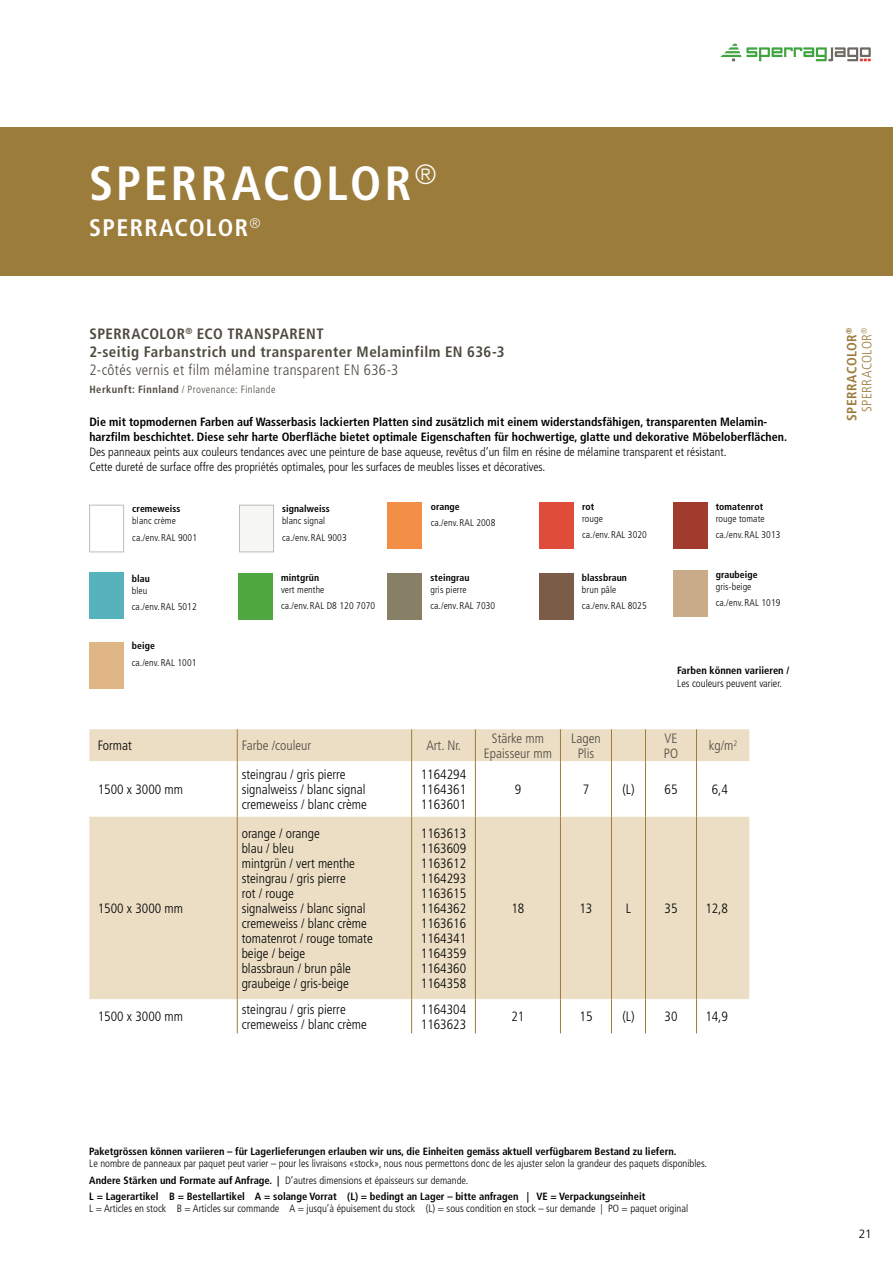
<style>
.page{position:relative;width:893px;height:1263px;background:#fff}
.page>*{position:absolute;margin:0;border:0;box-sizing:border-box;transform-origin:0 0}
.t1{font:700 condensed 48px "Frutiger LT Pro";letter-spacing:.06em;color:#fff}
.t2{font:700 condensed 24px "Frutiger LT Pro";letter-spacing:.055em;color:#fff}
.t3{font:700 condensed 15px/18px "Frutiger LT Pro";letter-spacing:.03em;color:#4e4a40}
.t4{font:300 condensed 15px "Frutiger LT Pro";letter-spacing:.02em;color:#4e4a40}
.t5{font:300 condensed 13.5px/15px "Frutiger LT Pro";color:#000}
.t6{font:300 condensed 13.5px/15px "Frutiger LT Pro";color:#4e4a40;text-align:center}
.t7{font:700 condensed 13.5px/15px "Frutiger LT Pro";letter-spacing:.035em;color:#9c7c3b;text-align:right}
.t8{font:700 condensed 12px/15px "Frutiger LT Pro";color:#000}
.t9{font:300 condensed 12px/15px "Frutiger LT Pro";color:#000}
.t10{font:300 12px "Frutiger LT Pro";color:#000}
.t11{font:300 condensed 10.5px/16.2px "Frutiger LT Pro";color:#000}
.t12{font:700 condensed 10.5px "Frutiger LT Pro";color:#000}
.t13{font:300 condensed 10.5px "Frutiger LT Pro";letter-spacing:.035em;color:#4e4a40}
.t14{font:300 condensed 9.75px/16.2px "Frutiger LT Pro";letter-spacing:.01em;color:#000}
.t15{font:700 condensed 9.75px "Frutiger LT Pro";letter-spacing:.01em;color:#000}
.s1{font-weight:700}
.s2{font-weight:300}
</style>
<div class="page">
<svg style="left:720px;top:44px;width:151px;height:17px"></svg>
<div style="left:0;top:128px;width:893px;height:148px;background:#9c7c3b"></div>
<div style="left:673px;top:502px;width:34px;height:47px;background:#a03b2d"></div>
<div style="left:388px;top:502px;width:34px;height:47px;background:#f38e46"></div>
<div style="left:239px;top:505px;width:35px;height:47px;background:#f7f7f5;border:1px solid #bcbcba"></div>
<div style="left:89px;top:505px;width:35px;height:47px;background:#fff;border:1px solid #bcbcba"></div>
<div style="left:388px;top:573px;width:34px;height:47px;background:#877f66"></div>
<div style="left:539px;top:574px;width:34px;height:46px;background:#7b5c49"></div>
<div style="left:673px;top:571px;width:34px;height:46px;background:#c9ab89"></div>
<div style="left:89px;top:572px;width:34px;height:47px;background:#56b2bd"></div>
<div style="left:238px;top:573px;width:34px;height:47px;background:#4fa83f"></div>
<div style="left:89px;top:642px;width:34px;height:47px;background:#e1b687"></div>
<div style="left:539px;top:502px;width:34px;height:47px;background:#df4c3a"></div>
<div style="left:89px;top:729px;width:660px;height:32px;background:#ebdec5"></div>
<svg style="left:89px;top:761px;width:660px;height:272px;fill:#ebdec5"></svg>
<hr style="left:696px;top:761px;width:1px;height:55px;background:#9c7c3b">
<hr style="left:696px;top:816px;width:1px;height:183px;background:#9c7c3b">
<hr style="left:696px;top:999px;width:1px;height:34px;background:#9c7c3b">
<hr style="left:696px;top:729px;width:1px;height:32px;background:#9c7c3b">
<hr style="left:237px;top:729px;width:1px;height:32px;background:#9c7c3b">
<hr style="left:411px;top:729px;width:1px;height:32px;background:#9c7c3b">
<hr style="left:475px;top:729px;width:1px;height:32px;background:#9c7c3b">
<hr style="left:560px;top:729px;width:1px;height:32px;background:#9c7c3b">
<hr style="left:611px;top:729px;width:1px;height:32px;background:#9c7c3b">
<hr style="left:645px;top:729px;width:1px;height:32px;background:#9c7c3b">
<hr style="left:237px;top:761px;width:1px;height:55px;background:#9c7c3b">
<hr style="left:411px;top:761px;width:1px;height:55px;background:#9c7c3b">
<hr style="left:475px;top:761px;width:1px;height:55px;background:#9c7c3b">
<hr style="left:560px;top:761px;width:1px;height:55px;background:#9c7c3b">
<hr style="left:611px;top:761px;width:1px;height:55px;background:#9c7c3b">
<hr style="left:645px;top:761px;width:1px;height:55px;background:#9c7c3b">
<hr style="left:237px;top:816px;width:1px;height:183px;background:#9c7c3b">
<hr style="left:411px;top:816px;width:1px;height:183px;background:#9c7c3b">
<hr style="left:475px;top:816px;width:1px;height:183px;background:#9c7c3b">
<hr style="left:560px;top:816px;width:1px;height:183px;background:#9c7c3b">
<hr style="left:611px;top:816px;width:1px;height:183px;background:#9c7c3b">
<hr style="left:645px;top:816px;width:1px;height:183px;background:#9c7c3b">
<hr style="left:237px;top:999px;width:1px;height:34px;background:#9c7c3b">
<hr style="left:411px;top:999px;width:1px;height:34px;background:#9c7c3b">
<hr style="left:475px;top:999px;width:1px;height:34px;background:#9c7c3b">
<hr style="left:560px;top:999px;width:1px;height:34px;background:#9c7c3b">
<hr style="left:611px;top:999px;width:1px;height:34px;background:#9c7c3b">
<hr style="left:645px;top:999px;width:1px;height:34px;background:#9c7c3b">
<h1 class="t1" style="left:89px;top:155px;width:349px">SPERRACOLOR<sup>®</sup></h1>
<h2 class="t2" style="left:89px;top:213px;width:173px">SPERRACOLOR<sup>®</sup></h2>
<p class="t3" style="left:89px;top:324px;width:417px">SPERRACOLOR<sup>®</sup> ECO TRANSPARENT<br>2-seitig Farbanstrich und transparenter Melaminfilm EN 636-3</p>
<p class="t4" style="left:89px;top:361px;width:310px">2-côtés vernis et film mélamine transparent EN 636-3</p>
<p class="t13" style="left:89px;top:383px;width:188px"><span class="s1">Herkunft: Finnland</span> / Provenance: Finlande</p>
<p class="t8" style="left:89px;top:414px;width:699px">Die mit topmodernen Farben auf Wasserbasis lackierten Platten sind zusätzlich mit einem widerstandsfähigen, transparenten Melamin&shy;harzfilm beschichtet. Diese sehr harte Oberfläche bietet optimale Eigenschaften für hochwertige, glatte und dekorative Möbeloberflächen.</p>
<p class="t9" style="left:89px;top:444px;width:639px">Des panneaux peints aux couleurs tendances avec une peinture de base aqueuse, revêtus d’un film en résine de mélamine transparent et résistant.<br>Cette dureté de surface offre des propriétés optimales, pour les surfaces de meubles lisses et décoratives.</p>
<p class="t15" style="left:132px;top:503px;width:50px">cremeweiss</p>
<p class="t14" style="left:132px;top:513px;width:66px">blanc crème ca./env.RAL 9001</p>
<p class="t15" style="left:132px;top:573px;width:19px">blau</p>
<p class="t14" style="left:132px;top:582px;width:66px">bleu<br>ca./env.RAL 5012</p>
<p class="t15" style="left:132px;top:640px;width:25px">beige</p>
<p class="t14" style="left:132px;top:654px;width:66px">ca./env.RAL 1001</p>
<p class="t15" style="left:282px;top:503px;width:49px">signalweiss</p>
<p class="t14" style="left:282px;top:513px;width:66px">blanc signal ca./env.RAL 9003</p>
<p class="t15" style="left:281px;top:572px;width:40px">mintgrün</p>
<p class="t14" style="left:281px;top:581px;width:96px">vert menthe<br>ca./env.RAL D8 120 7070</p>
<p class="t15" style="left:431px;top:500px;width:31px">orange</p>
<p class="t14" style="left:431px;top:515px;width:66px">ca./env.RAL 2008</p>
<p class="t15" style="left:430px;top:572px;width:41px">steingrau</p>
<p class="t14" style="left:430px;top:582px;width:66px">gris pierre ca./env.RAL 7030</p>
<p class="t15" style="left:582px;top:501px;width:14px">rot</p>
<p class="t14" style="left:582px;top:510px;width:66px">rouge ca./env.RAL 3020</p>
<p class="t15" style="left:582px;top:571px;width:47px">blassbraun</p>
<p class="t14" style="left:582px;top:581px;width:66px">brun pâle ca./env.RAL 8025</p>
<p class="t15" style="left:716px;top:500px;width:49px">tomatenrot</p>
<p class="t14" style="left:716px;top:510px;width:66px">rouge tomate ca./env.RAL 3013</p>
<p class="t15" style="left:716px;top:569px;width:44px">graubeige</p>
<p class="t14" style="left:716px;top:579px;width:66px">gris-beige ca./env.RAL 1019</p>
<p class="t12" style="left:677px;top:664px;width:114px">Farben können variieren /</p>
<p class="t11" style="left:677px;top:676px;width:106px">Les couleurs peuvent varier.</p>
<p class="t5" style="left:98px;top:738px;width:36px">Format</p>
<p class="t6" style="left:242px;top:738px;width:71px">Farbe /couleur</p>
<p class="t6" style="left:426px;top:738px;width:36px">Art. Nr.</p>
<p class="t6" style="left:484px;top:731px;width:70px">Stärke mm<br>Epaisseur mm</p>
<p class="t6" style="left:571px;top:731px;width:31px">Lagen<br>Plis</p>
<p class="t6" style="left:664px;top:731px;width:16px;text-align:left">VE<br>PO</p>
<p class="t6" style="left:709px;top:738px;width:30px">kg/m<sup>2</sup></p>
<p class="t5" style="left:98px;top:782px;width:87px">1500 x 3000 mm</p>
<p class="t5" style="left:242px;top:767px;width:127px">steingrau / gris pierre signalweiss / blanc signal cremeweiss / blanc crème</p>
<p class="t5" style="left:421px;top:767px;width:47px;text-align:justify">1164294<br>1164361<br>1163601</p>
<p class="t5" style="left:515px;top:782px;width:8px">9</p>
<p class="t5" style="left:583px;top:782px;width:8px">7</p>
<p class="t5" style="left:622px;top:782px;width:57px">(L) 65</p>
<p class="t5" style="left:712px;top:782px;width:18px">6,4</p>
<p class="t5" style="left:98px;top:901px;width:87px">1500 x 3000 mm</p>
<p class="t5" style="left:242px;top:826px;width:133px">orange / orange<br>blau / bleu<br>mintgrün / vert menthe steingrau / gris pierre<br>rot / rouge<br>signalweiss / blanc signal cremeweiss / blanc crème tomatenrot / rouge tomate beige / beige<br>blassbraun / brun pâle graubeige / gris-beige</p>
<p class="t5" style="left:421px;top:826px;width:47px;text-align:justify">1163613<br>1163609<br>1163612<br>1164293<br>1163615<br>1164362<br>1163616<br>1164341<br>1164359<br>1164360<br>1164358</p>
<p class="t5" style="left:511px;top:901px;width:14px">18</p>
<p class="t5" style="left:579px;top:901px;width:14px">13</p>
<p class="t5" style="left:626px;top:901px;width:7px">L</p>
<p class="t5" style="left:664px;top:901px;width:14px">35</p>
<p class="t5" style="left:705px;top:901px;width:24px">12,8</p>
<p class="t5" style="left:98px;top:1009px;width:87px">1500 x 3000 mm</p>
<p class="t5" style="left:242px;top:1002px;width:127px">steingrau / gris pierre cremeweiss / blanc crème</p>
<p class="t5" style="left:421px;top:1002px;width:47px">1164304<br>1163623</p>
<p class="t5" style="left:511px;top:1009px;width:14px">21</p>
<p class="t5" style="left:579px;top:1009px;width:14px">15</p>
<p class="t5" style="left:622px;top:1009px;width:57px">(L) 30</p>
<p class="t5" style="left:705px;top:1009px;width:24px">14,9</p>
<p class="t12" style="left:89px;top:1145px;width:589px">Paketgrössen können variieren – für Lagerlieferungen erlauben wir uns, die Einheiten gemäss aktuell verfügbarem Bestand zu liefern.</p>
<p class="t11" style="left:89px;top:1156px;width:619px">Le nombre de panneaux par paquet peut varier – pour les livraisons «stock», nous nous permettons donc de les ajuster selon la grandeur des paquets disponibles.<br><span class="s1">Andere Stärken und Formate auf Anfrage. |</span> D’autres dimensions et épaisseurs sur demande.<br><span class="s1">L = Lagerartikel B = Bestellartikel A = solange Vorrat (L) = bedingt an Lager – bitte anfragen | VE = Verpackungseinheit</span></p>
<p class="t11" style="left:89px;top:1200px;width:600px">L = Articles en stock B = Articles sur commande A = jusqu’à épuisement du stock (L) = sous condition en stock – sur demande | PO = paquet original</p>
<p class="t7" style="left:844px;top:421px;width:95px;rotate:-90deg">SPERRACOLOR<sup>®<br></sup><span class="s2">SPERRACOLOR</span><sup>®</sup></p>
<p class="t10" style="left:859px;top:1227px;width:14px">21</p>
</div>
